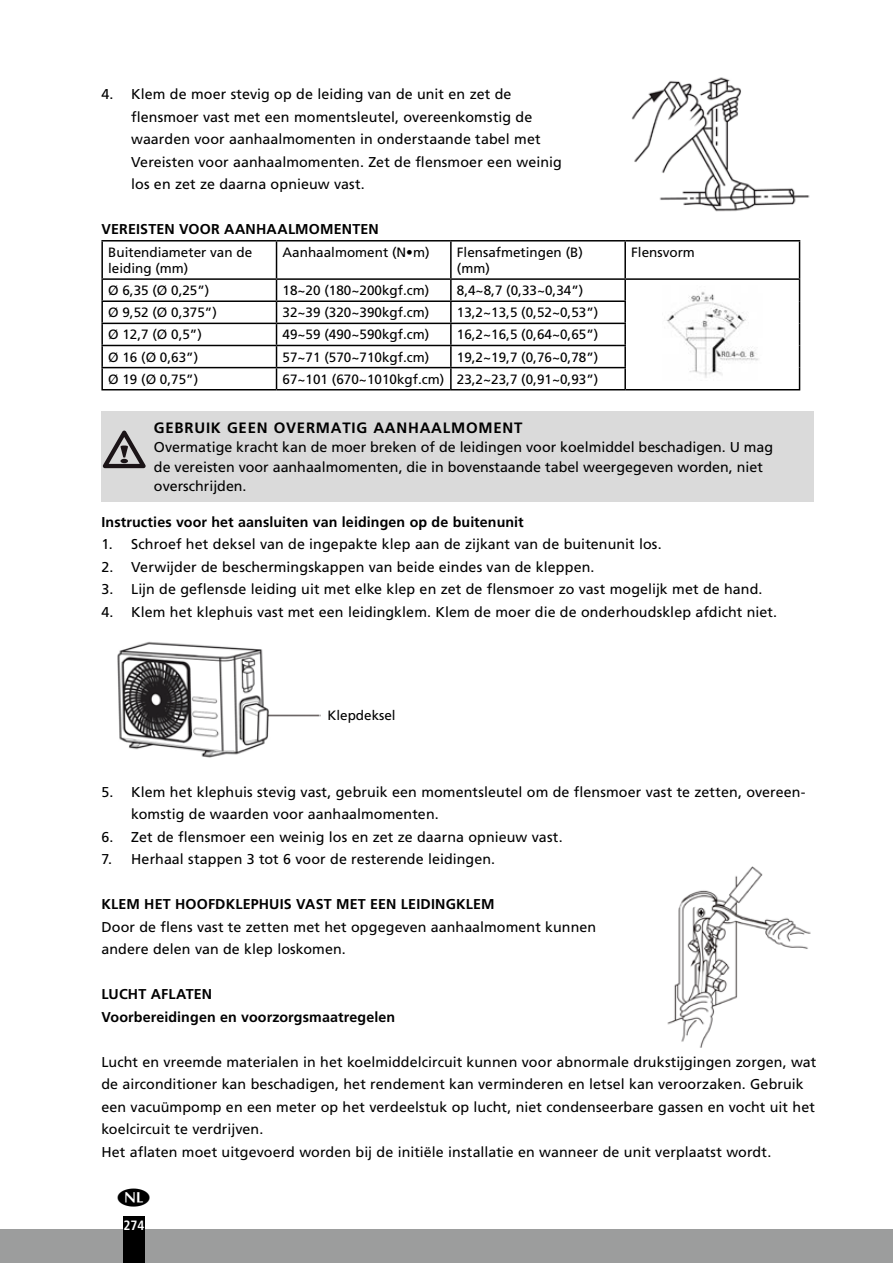
<style>
.page{position:relative;width:893px;height:1263px;background:#fff}
.page>*{position:absolute;margin:0;border:0;box-sizing:border-box;transform-origin:0 0}
.attentiekop{font:700 15px "Frutiger LT Std";letter-spacing:.05em;color:#000}
.subkop{font:14.25px/22.5px "Frutiger LT Std";letter-spacing:.005em;color:#000}
.subkop-2{font:700 14.25px "Frutiger LT Std";letter-spacing:.01em;color:#000}
.attentietxt{font:14.25px/19.5px "Frutiger LT Std";color:#000}
.t1{font:13.5px/16.2px "Frutiger LT Std";color:#000}
.t2{font:700 condensed 13.5px "Frutiger LT Std";color:#fff}
</style>
<div class="page">
<div style="left:0;top:1229px;width:893px;height:34px;background:#9c9d9d"></div>
<div style="left:123px;top:1216px;width:22px;height:47px;background:#000"></div>
<hr style="left:101px;top:240px;width:176px;height:2px;background:#000">
<hr style="left:101px;top:242px;width:2px;height:36px;background:#000">
<hr style="left:277px;top:240px;width:174px;height:2px;background:#000">
<hr style="left:276px;top:242px;width:1px;height:36px;background:#000">
<hr style="left:451px;top:240px;width:174px;height:2px;background:#000">
<hr style="left:450px;top:242px;width:2px;height:36px;background:#000">
<hr style="left:625px;top:240px;width:175px;height:2px;background:#000">
<hr style="left:624px;top:242px;width:2px;height:36px;background:#000">
<hr style="left:799px;top:242px;width:1px;height:36px;background:#000">
<hr style="left:101px;top:278px;width:176px;height:2px;background:#000">
<hr style="left:101px;top:280px;width:2px;height:20px;background:#000">
<hr style="left:277px;top:278px;width:174px;height:2px;background:#000">
<hr style="left:451px;top:278px;width:174px;height:2px;background:#000">
<hr style="left:450px;top:280px;width:2px;height:20px;background:#000">
<hr style="left:625px;top:278px;width:175px;height:2px;background:#000">
<hr style="left:624px;top:280px;width:2px;height:20px;background:#000">
<hr style="left:101px;top:300px;width:176px;height:2px;background:#000">
<hr style="left:101px;top:302px;width:2px;height:21px;background:#000">
<hr style="left:277px;top:300px;width:174px;height:2px;background:#000">
<hr style="left:451px;top:300px;width:175px;height:2px;background:#000">
<hr style="left:450px;top:302px;width:2px;height:21px;background:#000">
<hr style="left:624px;top:302px;width:2px;height:21px;background:#000">
<hr style="left:101px;top:323px;width:176px;height:1px;background:#000">
<hr style="left:101px;top:324px;width:2px;height:21px;background:#000">
<hr style="left:277px;top:323px;width:174px;height:1px;background:#000">
<hr style="left:451px;top:323px;width:175px;height:1px;background:#000">
<hr style="left:450px;top:324px;width:2px;height:21px;background:#000">
<hr style="left:624px;top:324px;width:2px;height:21px;background:#000">
<hr style="left:101px;top:345px;width:176px;height:1px;background:#000">
<hr style="left:101px;top:346px;width:2px;height:21px;background:#000">
<hr style="left:277px;top:345px;width:174px;height:1px;background:#000">
<hr style="left:451px;top:345px;width:175px;height:1px;background:#000">
<hr style="left:450px;top:346px;width:2px;height:21px;background:#000">
<hr style="left:624px;top:346px;width:2px;height:21px;background:#000">
<hr style="left:101px;top:367px;width:176px;height:1px;background:#000">
<hr style="left:101px;top:368px;width:2px;height:21px;background:#000">
<hr style="left:277px;top:367px;width:174px;height:1px;background:#000">
<svg style="left:276px;top:280px;width:1px;height:109px"></svg>
<hr style="left:451px;top:367px;width:175px;height:1px;background:#000">
<hr style="left:450px;top:368px;width:2px;height:21px;background:#000">
<hr style="left:624px;top:368px;width:2px;height:21px;background:#000">
<svg style="left:799px;top:280px;width:1px;height:109px"></svg>
<hr style="left:101px;top:389px;width:176px;height:1px;background:#000">
<hr style="left:277px;top:389px;width:174px;height:1px;background:#000">
<hr style="left:451px;top:389px;width:174px;height:1px;background:#000">
<hr style="left:625px;top:389px;width:175px;height:1px;background:#000">
<img style="left:666px;top:291px;width:93px;height:87px">
<div style="left:101px;top:411px;width:51px;height:90px;background:#dadada"></div>
<div style="left:152px;top:411px;width:662px;height:90px;background:#dadada"></div>
<svg style="left:103px;top:431px;width:43px;height:37px"></svg>
<img style="left:631px;top:77px;width:179px;height:135px">
<img style="left:117px;top:641px;width:203px;height:117px">
<img style="left:667px;top:866px;width:144px;height:182px">
<p class="subkop" style="left:101px;top:83px;width:411px">4. Klem de moer stevig op de leiding van de unit en zet de</p>
<p class="subkop" style="left:131px;top:105px;width:403px">flensmoer vast met een momentsleutel, overeenkomstig de</p>
<p class="subkop" style="left:131px;top:128px;width:411px">waarden voor aanhaalmomenten in onderstaande tabel met</p>
<p class="subkop" style="left:131px;top:150px;width:432px">Vereisten voor aanhaalmomenten. Zet de flensmoer een weinig</p>
<p class="subkop" style="left:131px;top:173px;width:235px">los en zet ze daarna opnieuw vast.</p>
<p class="subkop-2" style="left:101px;top:221px;width:279px">VEREISTEN VOOR AANHAALMOMENTEN</p>
<p class="t1" style="left:108px;top:244px;width:146px">Buitendiameter van de leiding (mm)</p>
<p class="t1" style="left:283px;top:244px;width:149px">Aanhaalmoment (N•m)</p>
<p class="t1" style="left:457px;top:244px;width:128px">Flensafmetingen (B)</p>
<p class="t1" style="left:457px;top:260px;width:34px">(mm)</p>
<p class="t1" style="left:631px;top:244px;width:65px">Flensvorm</p>
<p class="t1" style="left:108px;top:282px;width:103px">Ø 6,35 (Ø 0,25”)</p>
<p class="t1" style="left:283px;top:282px;width:148px">18~20 (180~200kgf.cm)</p>
<p class="t1" style="left:457px;top:282px;width:128px">8,4~8,7 (0,33~0,34”)</p>
<p class="t1" style="left:108px;top:305px;width:110px">Ø 9,52 (Ø 0,375”)</p>
<p class="t1" style="left:283px;top:305px;width:148px">32~39 (320~390kgf.cm)</p>
<p class="t1" style="left:457px;top:305px;width:143px">13,2~13,5 (0,52~0,53”)</p>
<p class="t1" style="left:108px;top:327px;width:95px">Ø 12,7 (Ø 0,5”)</p>
<p class="t1" style="left:283px;top:327px;width:148px">49~59 (490~590kgf.cm)</p>
<p class="t1" style="left:457px;top:327px;width:143px">16,2~16,5 (0,64~0,65”)</p>
<p class="t1" style="left:108px;top:349px;width:92px">Ø 16 (Ø 0,63”)</p>
<p class="t1" style="left:283px;top:349px;width:148px">57~71 (570~710kgf.cm)</p>
<p class="t1" style="left:457px;top:349px;width:143px">19,2~19,7 (0,76~0,78”)</p>
<p class="t1" style="left:108px;top:371px;width:92px">Ø 19 (Ø 0,75”)</p>
<p class="t1" style="left:283px;top:371px;width:163px">67~101 (670~1010kgf.cm)</p>
<p class="t1" style="left:457px;top:371px;width:143px">23,2~23,7 (0,91~0,93”)</p>
<p class="attentiekop" style="left:154px;top:419px;width:370px">GEBRUIK GEEN OVERMATIG AANHAALMOMENT</p>
<p class="attentietxt" style="left:154px;top:438px;width:621px">Overmatige kracht kan de moer breken of de leidingen voor koelmiddel beschadigen. U mag de vereisten voor aanhaalmomenten, die in bovenstaande tabel weergegeven worden, niet overschrijden.</p>
<p class="subkop-2" style="left:101px;top:513px;width:424px">Instructies voor het aansluiten van leidingen op de buitenunit</p>
<p class="subkop" style="left:101px;top:533px;width:562px">1. Schroef het deksel van de ingepakte klep aan de zijkant van de buitenunit los.</p>
<p class="subkop" style="left:101px;top:555px;width:495px">2. Verwijder de beschermingskappen van beide eindes van de kleppen.</p>
<p class="subkop" style="left:101px;top:578px;width:663px">3. Lijn de geflensde leiding uit met elke klep en zet de flensmoer zo vast mogelijk met de hand.</p>
<p class="subkop" style="left:101px;top:600px;width:677px">4. Klem het klephuis vast met een leidingklem. Klem de moer die de onderhoudsklep afdicht niet.</p>
<p class="t1" style="left:327px;top:707px;width:70px">Klepdeksel</p>
<p class="subkop" style="left:131px;top:780px;width:676px;text-indent:-30px">5. Klem het klephuis stevig vast, gebruik een momentsleutel om de flensmoer vast te zetten, overeen&shy;komstig de waarden voor aanhaalmomenten.</p>
<p class="subkop" style="left:101px;top:825px;width:463px">6. Zet de flensmoer een weinig los en zet ze daarna opnieuw vast.</p>
<p class="subkop" style="left:101px;top:848px;width:395px">7. Herhaal stappen 3 tot 6 voor de resterende leidingen.</p>
<p class="subkop-2" style="left:101px;top:896px;width:395px">KLEM HET HOOFDKLEPHUIS VAST MET EEN LEIDINGKLEM</p>
<p class="subkop" style="left:101px;top:915px;width:496px">Door de flens vast te zetten met het opgegeven aanhaalmoment kunnen</p>
<p class="subkop" style="left:101px;top:938px;width:246px">andere delen van de klep loskomen.</p>
<p class="subkop-2" style="left:101px;top:986px;width:112px">LUCHT AFLATEN</p>
<p class="subkop-2" style="left:101px;top:1008px;width:295px">Voorbereidingen en voorzorgsmaatregelen</p>
<p class="subkop" style="left:101px;top:1050px;width:716px">Lucht en vreemde materialen in het koelmiddelcircuit kunnen voor abnormale drukstijgingen zorgen, wat de airconditioner kan beschadigen, het rendement kan verminderen en letsel kan veroorzaken. Gebruik een vacuümpomp en een meter op het verdeelstuk op lucht, niet condenseerbare gassen en vocht uit het koelcircuit te verdrijven.</p>
<p class="subkop" style="left:101px;top:1140px;width:671px">Het aflaten moet uitgevoerd worden bij de initiële installatie en wanneer de unit verplaatst wordt.</p>
<p class="t2" style="left:123px;top:1217px;width:23px">274</p>
</div>
